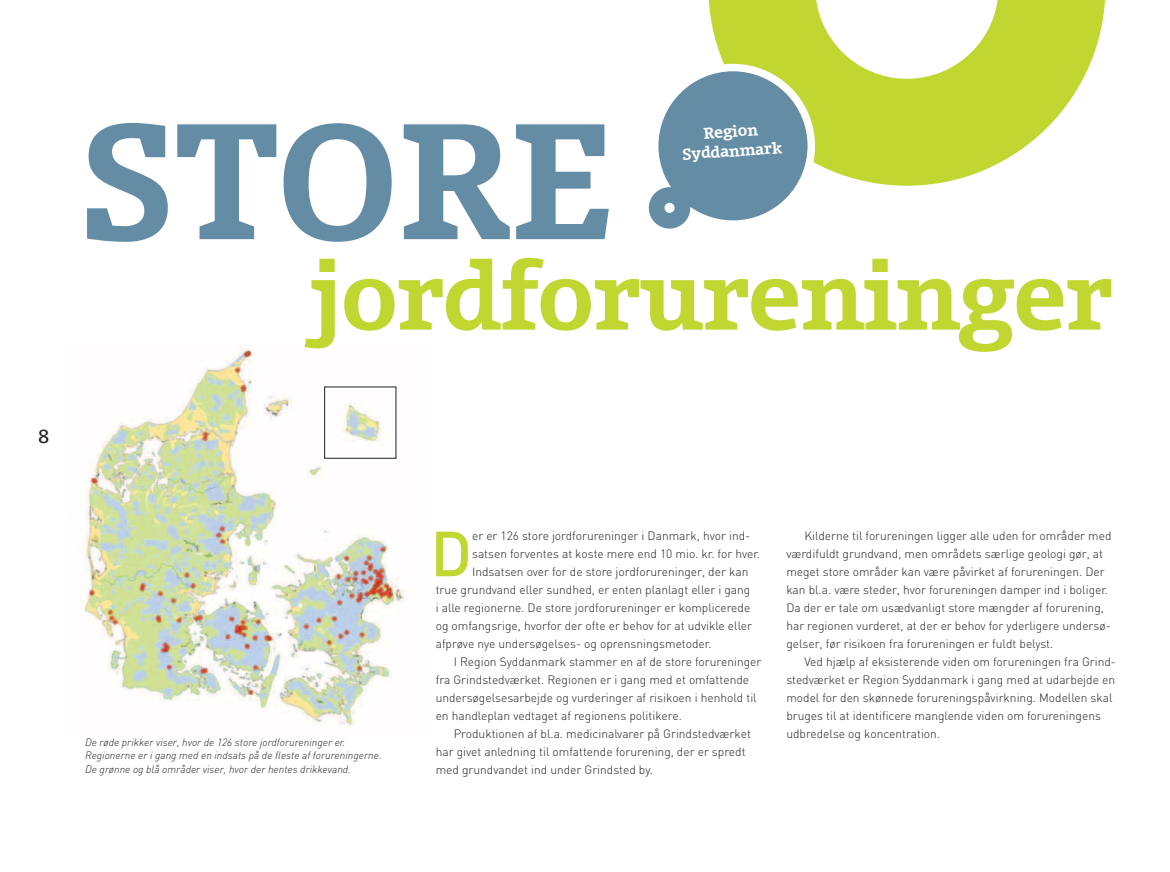
<style>
.page{position:relative;width:1170px;height:872px;background:#fff}
.page>*{position:absolute;margin:0;border:0;box-sizing:border-box;transform-origin:0 0}
.t1{font:700 156.3px "Olsen";letter-spacing:-.015em;color:#648da5}
.t2{font:700 90.3px "Olsen";letter-spacing:-.01em;color:#bfd730}
.t3{font:500 62.55px "DIN";color:#bfd730}
.t4{font:18px "Olsen";color:#231f20}
.t5{font:700 15px/19.5px "Olsen";color:#fff;text-align:center}
.t6{font:300 12px/18px "DIN";color:#231f20}
.t7{font:italic 300 10.5px/13.5px "DIN";color:#231f20}
</style>
<div class="page">
<img style="left:83px;top:344px;width:322px;height:382px">
<svg style="left:708px;top:0;width:397px;height:186px"></svg>
<svg style="left:815px;top:0;width:183px;height:79px"></svg>
<div style="left:654px;top:68px;width:157px;height:156px;background:#648da5;border-radius:50%"></div>
<div style="left:651px;top:64px;width:164px;height:164px;border:8px solid #fff;border-radius:50%"></div>
<svg style="left:648px;top:187px;width:42px;height:42px"></svg>
<h3 class="t4" style="left:38px;top:424px;width:13px">8</h3>
<h1 class="t1" style="left:77px;top:77px;width:540px">Store</h1>
<p class="t5" style="left:680px;top:124px;width:102px;rotate:-4deg">Region<br>Syddanmark</p>
<h2 class="t2" style="left:310px;top:236px;width:804px">jordforureninger</h2>
<p class="t7" style="left:85px;top:735px;width:298px">De røde prikker viser, hvor de 126 store jordforureninger er.<br>Regionerne er i gang med en indsats på de fleste af forureningerne.<br>De grønne og blå områder viser, hvor der hentes drikkevand.</p>
<h3 class="t3" style="left:430px;top:513px;width:43px">D</h3>
<p class="t6" style="left:472px;top:527px;width:280px">er er 126 store jordforureninger i Danmark, hvor ind-</p>
<p class="t6" style="left:472px;top:545px;width:289px">satsen forventes at koste mere end 10 mio. kr. for hver.</p>
<p class="t6" style="left:472px;top:563px;width:278px">Indsatsen over for de store jordforureninger, der kan</p>
<p class="t6" style="left:435px;top:581px;width:316px">true grundvand eller sundhed, er enten planlagt eller i gang</p>
<p class="t6" style="left:435px;top:599px;width:316px">i alle regionerne. De store jordforureninger er komplicerede</p>
<p class="t6" style="left:435px;top:617px;width:318px">og omfangsrige, hvorfor der ofte er behov for at udvikle eller</p>
<p class="t6" style="left:435px;top:635px;width:277px">afprøve nye undersøgelses- og oprensningsmetoder.</p>
<p class="t6" style="left:453px;top:653px;width:309px">I Region Syddanmark stammer en af de store forureninger</p>
<p class="t6" style="left:435px;top:671px;width:315px">fra Grindstedværket. Regionen er i gang med et omfattende</p>
<p class="t6" style="left:435px;top:689px;width:322px">undersøgelsesarbejde og vurderinger af risikoen i henhold til</p>
<p class="t6" style="left:435px;top:707px;width:248px">en handleplan vedtaget af regionens politikere.</p>
<p class="t6" style="left:453px;top:725px;width:299px">Produktionen af bl.a. medicinalvarer på Grindstedværket</p>
<p class="t6" style="left:435px;top:743px;width:311px">har givet anledning til omfattende forurening, der er spredt</p>
<p class="t6" style="left:435px;top:761px;width:219px">med grundvandet ind under Grindsted by.</p>
<p class="t6" style="left:786px;top:527px;width:327px;text-indent:18px">Kilderne til forureningen ligger alle uden for områder med værdifuldt grundvand, men områdets særlige geologi gør, at meget store områder kan være påvirket af forureningen. Der kan bl.a. være steder, hvor forureningen damper ind i boliger.<br>Da der er tale om usædvanligt store mængder af forurening, har regionen vurderet, at der er behov for yderligere undersø&shy;gelser, før risikoen fra forureningen er fuldt belyst.</p>
<p class="t6" style="left:786px;top:653px;width:331px;text-indent:18px">Ved hjælp af eksisterende viden om forureningen fra Grind&shy;stedværket er Region Syddanmark i gang med at udarbejde en model for den skønnede forureningspåvirkning. Modellen skal bruges til at identificere manglende viden om forureningens udbredelse og koncentration.</p>
</div>
